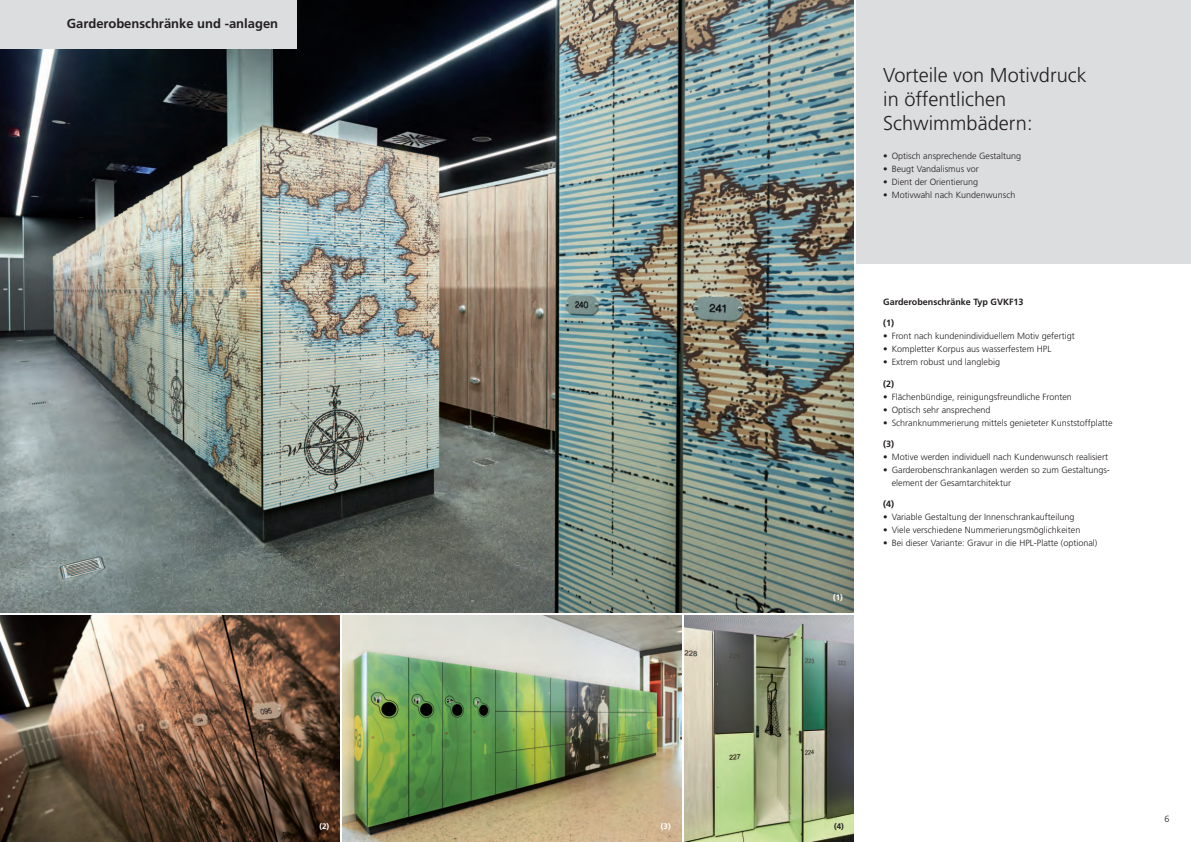
<style>
.page{position:relative;width:1191px;height:842px;background:#fff}
.page>*{position:absolute;margin:0;border:0;box-sizing:border-box;transform-origin:0 0}
.t1{font:300 20px/24px "Frutiger";color:#231f20}
.t2{font:700 13px "Frutiger";color:#231f20}
.t3{font:300 9px/13px "Frutiger";color:#231f20}
.t4{font:700 9px "Frutiger";color:#231f20}
.t5{font:700 8px "Frutiger";color:#fff}
.t6{font:700 8px "Frutiger";color:#231f20}
</style>
<div class="page">
<img style="left:0;top:0;width:853px;height:612px">
<img style="left:0;top:615px;width:340px;height:227px">
<img style="left:343px;top:615px;width:338px;height:227px">
<img style="left:684px;top:615px;width:169px;height:227px">
<div style="left:0;top:0;width:296px;height:48px;background:#dcdddf"></div>
<div style="left:856px;top:0;width:335px;height:264px;background:#dcdddf"></div>
<p class="t2" style="left:67px;top:18px;width:213px">Garderobenschränke und -anlagen</p>
<p class="t5" style="left:833px;top:594px;width:11px">(1)</p>
<p class="t1" style="left:883px;top:64px;width:205px">Vorteile von Motivdruck in öffentlichen<br>Schwimmbädern:</p>
<p class="t3" style="left:883px;top:150px;width:139px">• Optisch ansprechende Gestaltung</p>
<p class="t3" style="left:883px;top:163px;width:97px">• Beugt Vandalismus vor</p>
<p class="t3" style="left:883px;top:176px;width:97px">• Dient der Orientierung</p>
<p class="t3" style="left:883px;top:189px;width:134px">• Motivwahl nach Kundenwunsch</p>
<p class="t4" style="left:883px;top:298px;width:142px">Garderobenschränke Typ GVKF13</p>
<p class="t4" style="left:883px;top:320px;width:12px">(1)</p>
<p class="t3" style="left:883px;top:330px;width:193px">• Front nach kundenindividuellem Motiv gefertigt</p>
<p class="t3" style="left:883px;top:343px;width:170px">• Kompletter Korpus aus wasserfestem HPL</p>
<p class="t3" style="left:883px;top:356px;width:118px">• Extrem robust und langlebig</p>
<p class="t4" style="left:883px;top:380px;width:12px">(2)</p>
<p class="t3" style="left:883px;top:391px;width:190px">• Flächenbündige, reinigungsfreundliche Fronten</p>
<p class="t3" style="left:883px;top:404px;width:109px">• Optisch sehr ansprechend</p>
<p class="t3" style="left:883px;top:417px;width:231px">• Schranknummerierung mittels genieteter Kunststoffplatte</p>
<p class="t4" style="left:883px;top:440px;width:12px">(3)</p>
<p class="t3" style="left:883px;top:451px;width:226px">• Motive werden individuell nach Kundenwunsch realisiert</p>
<p class="t3" style="left:891px;top:464px;width:220px;text-indent:-9px">• Garderobenschrankanlagen werden so zum Gestaltungs&shy;element der Gesamtarchitektur</p>
<p class="t4" style="left:883px;top:500px;width:12px">(4)</p>
<p class="t3" style="left:883px;top:511px;width:193px">• Variable Gestaltung der Innenschrankaufteilung</p>
<p class="t3" style="left:883px;top:524px;width:199px">• Viele verschiedene Nummerierungsmöglichkeiten</p>
<p class="t3" style="left:883px;top:537px;width:216px">• Bei dieser Variante: Gravur in die HPL-Platte (optional)</p>
<p class="t5" style="left:319px;top:823px;width:11px">(2)</p>
<p class="t5" style="left:661px;top:823px;width:11px">(3)</p>
<p class="t6" style="left:834px;top:823px;width:11px">(4)</p>
<p class="t3" style="left:1164px;top:813px;width:7px">6</p>
</div>
